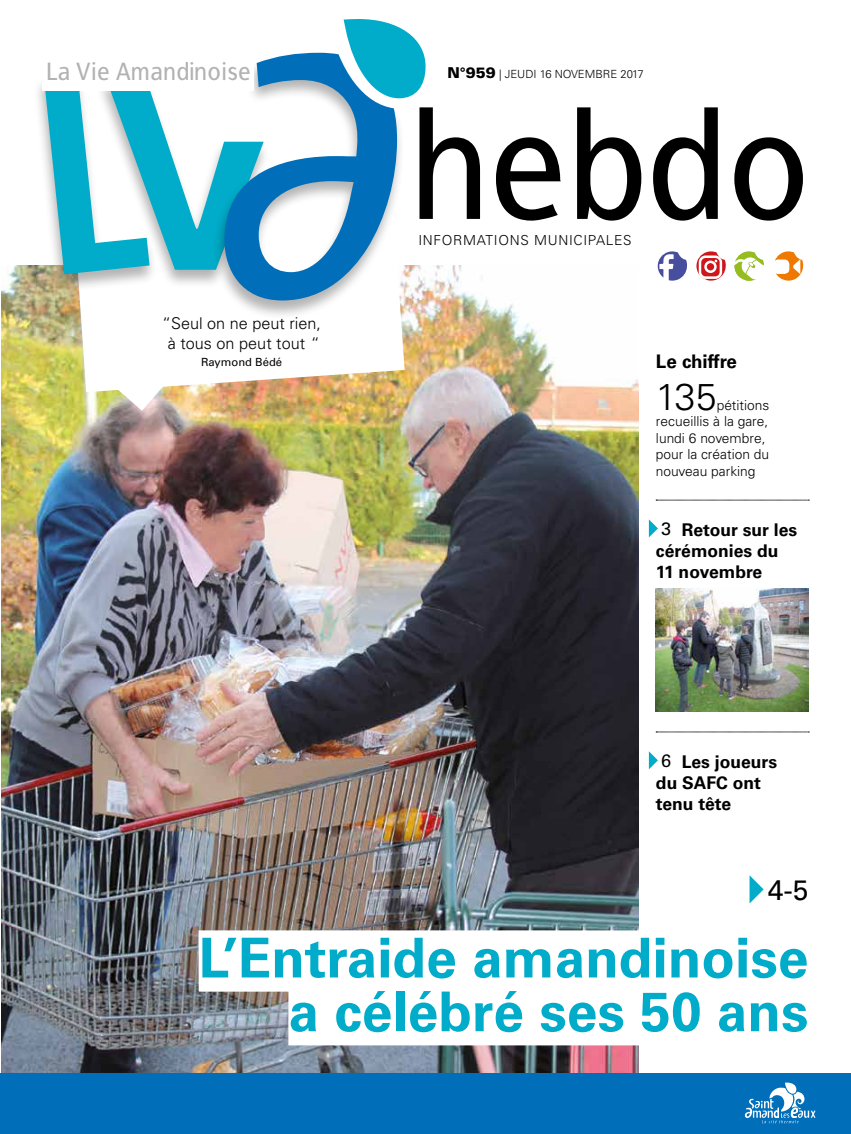
<style>
.page{position:relative;width:851px;height:1134px;background:#fff}
.page>*{position:absolute;margin:0;border:0;box-sizing:border-box;transform-origin:0 0}
.t1{font:154.75px "Francophil Sans";letter-spacing:.01em;color:#000}
.t2{font:700 55px/53.8px "Univers LT";color:#00acc9;text-align:right}
.t3{font:300 37.5px "Univers LT";color:#000}
.t4{font:28.12px "Univers LT";color:#000}
.t5{font:25px "Francophil Sans";letter-spacing:.02em;color:#b3b2b2}
.t6{font:700 18.75px "Univers LT";color:#000}
.t7{font:700 17.5px/21px "Univers LT";color:#000}
.t8{font:300 16.25px/19.5px "Univers LT";color:#000;text-align:center}
.t9{font:300 13.75px/16.5px "Univers LT";color:#000}
.t10{font:300 13.75px "Univers LT";letter-spacing:.05em;color:#000}
.t11{font:300 11.25px "Univers LT";color:#000}
.t12{font:11.25px "Univers LT";color:#000}
.s1{font-weight:900;font-size:15px}
.s2{font-weight:400;font-size:18px}
</style>
<div class="page">
<img style="left:2px;top:266px;width:636px;height:807px">
<div style="left:198px;top:930px;width:610px;height:62px;background:#fff"></div>
<div style="left:288px;top:984px;width:520px;height:61px;background:#fff"></div>
<svg style="left:656px;top:500px;width:153px;height:1px"></svg>
<svg style="left:656px;top:732px;width:153px;height:1px"></svg>
<svg style="left:648px;top:519px;width:9px;height:18px"></svg>
<img style="left:656px;top:588px;width:152px;height:123px">
<svg style="left:648px;top:751px;width:9px;height:18px"></svg>
<svg style="left:749px;top:875px;width:14px;height:28px"></svg>
<img style="left:53px;top:289px;width:351px;height:103px">
<svg style="left:118px;top:366px;width:45px;height:45px"></svg>
<div style="left:32px;top:74px;width:126px;height:219px;background:#000;opacity:.3"></div>
<div style="left:95px;top:78px;width:176px;height:211px;background:#000;opacity:.3"></div>
<svg style="left:44px;top:90px;width:168px;height:184px"></svg>
<svg style="left:343px;top:19px;width:82px;height:79px"></svg>
<div style="left:212px;top:52px;width:193px;height:267px;background:#000;opacity:.3"></div>
<svg style="left:224px;top:53px;width:173px;height:247px"></svg>
<div style="left:43px;top:53px;width:211px;height:37px;background:#fff"></div>
<svg style="left:657px;top:251px;width:30px;height:30px"></svg>
<svg style="left:696px;top:251px;width:107px;height:30px"></svg>
<div style="left:0;top:1074px;width:850px;height:60px;background:#006eb8"></div>
<svg style="left:744px;top:1082px;width:71px;height:41px"></svg>
<h3 class="t5" style="left:46px;top:57px;width:206px">La Vie Amandinoise</h3>
<p class="t11" style="left:447px;top:67px;width:198px"><span class="s1">N°959</span> | JEUDI 16 NOVEMBRE 2017</p>
<p class="t8" style="left:162px;top:314px;width:160px">“Seul on ne peut rien, à tous on peut tout “</p>
<p class="t12" style="left:201px;top:355px;width:83px">Raymond Bédé</p>
<h1 class="t1" style="left:409px;top:77px;width:401px">hebdo</h1>
<p class="t10" style="left:418px;top:232px;width:215px">INFORMATIONS MUNICIPALES</p>
<h3 class="t6" style="left:656px;top:351px;width:82px">Le chiffre</h3>
<h3 class="t3" style="left:656px;top:374px;width:62px">135</h3>
<p class="t9" style="left:656px;top:397px;width:115px;text-indent:61px">pétitions recueillis à la gare, lundi 6 novembre, pour la création du nouveau parking</p>
<p class="t7" style="left:656px;top:519px;width:143px"><span class="s2">3</span> Retour sur les cérémonies du<br>11 novembre</p>
<p class="t7" style="left:656px;top:751px;width:123px"><span class="s2">6</span> Les joueurs du SAFC ont tenu tête</p>
<h3 class="t4" style="left:767px;top:873px;width:42px">4-5</h3>
<h2 class="t2" style="left:198px;top:932px;width:611px">L’Entraide amandinoise a célébré ses 50 ans</h2>
</div>
